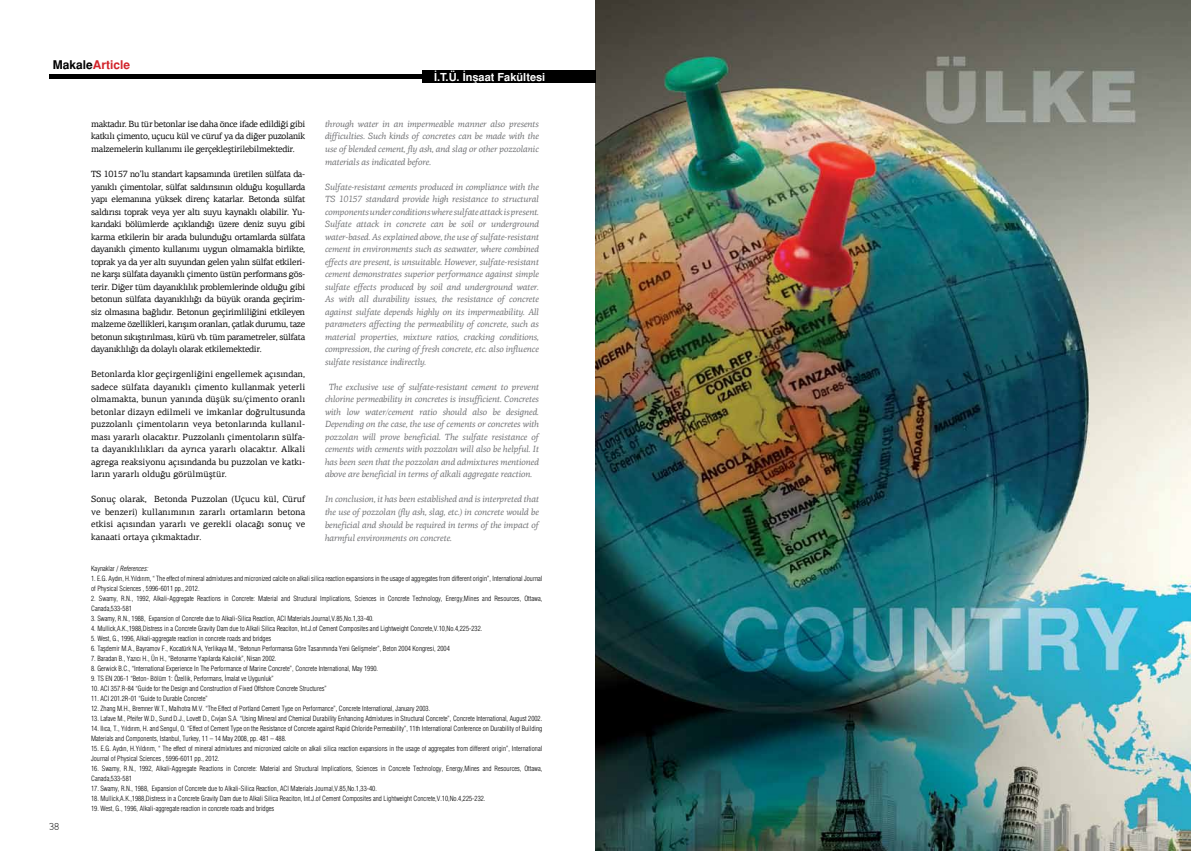
<style>
.page{position:relative;width:1191px;height:851px;background:#fff}
.page>*{position:absolute;margin:0;border:0;box-sizing:border-box;transform-origin:0 0}
.t1{font:700 12px "Helvetica Tr";color:#d2232a}
.t2{font:700 11px "Helvetica Tr";color:#fff}
.t3{font:italic 9px/12.5px "PF Agora Serif Pro";letter-spacing:-.02em;color:#6d6e71;text-align:justify}
.t4{font:9px/12.5px "PF Agora Serif Pro";letter-spacing:-.015em;color:#000;text-align:justify}
.t5{font:300 9px "Kirvy";color:#000}
.t6{font:7px/10px "Helvetica Condensed Light Tr";color:#000}
.t7{font:7px "Helvetica Cond Light Italic Tr";color:#000}
.s1{color:#000}
.s2{font-family:"Helvetica Condensed Light Tr"}
</style>
<div class="page">
<div style="left:49px;top:74px;width:1093px;height:5px;background:#000"></div>
<img style="left:595px;top:0;width:596px;height:850px">
<div style="left:422px;top:70px;width:173px;height:13px;background:#000"></div>
<h1 class="t1" style="left:53px;top:57px;width:79px"><span class="s1">Makale</span>Article</h1>
<p class="t4" style="left:91px;top:118px;width:216px">maktadır. Bu tür betonlar ise daha önce ifade edildiği gibi katkılı çimento, uçucu kül ve cüruf ya da diğer puzolanik malzemelerin kullanımı ile gerçekleştirilebilmektedir.</p>
<p class="t4" style="left:91px;top:168px;width:216px">TS 10157 no’lu standart kapsamında üretilen sülfata da&shy;yanıklı çimentolar, sülfat saldırısının olduğu koşullarda yapı elemanına yüksek direnç katarlar. Betonda sülfat saldırısı toprak veya yer altı suyu kaynaklı olabilir. Yu&shy;karıdaki bölümlerde açıklandığı üzere deniz suyu gibi karma etkilerin bir arada bulunduğu ortamlarda sülfata dayanıklı çimento kullanımı uygun olmamakla birlikte, toprak ya da yer altı suyundan gelen yalın sülfat etkileri&shy;ne karşı sülfata dayanıklı çimento üstün performans gös&shy;terir. Diğer tüm dayanıklılık problemlerinde olduğu gibi betonun sülfata dayanıklılığı da büyük oranda geçirim&shy;siz olmasına bağlıdır. Betonun geçirimliliğini etkileyen malzeme özellikleri, karışım oranları, çatlak durumu, taze betonun sıkıştırılması, kürü vb. tüm parametreler, sülfata dayanıklılığı da dolaylı olarak etkilemektedir.</p>
<p class="t4" style="left:91px;top:368px;width:216px">Betonlarda klor geçirgenliğini engellemek açısından, sadece sülfata dayanıklı çimento kullanmak yeterli olmamakta, bunun yanında düşük su/çimento oranlı betonlar dizayn edilmeli ve imkanlar doğrultusunda puzzolanlı çimentoların veya betonlarında kullanıl&shy;ması yararlı olacaktır. Puzzolanlı çimentoların sülfa&shy;ta dayanıklılıkları da ayrıca yararlı olacaktır. Alkali agrega reaksiyonu açısındanda bu puzzolan ve katkı&shy;ların yararlı olduğu görülmüştür.</p>
<p class="t4" style="left:91px;top:493px;width:216px">Sonuç olarak, Betonda Puzzolan (Uçucu kül, Cüruf ve benzeri) kullanımının zararlı ortamların betona etkisi açısından yararlı ve gerekli olacağı sonuç ve kanaati ortaya çıkmaktadır.</p>
<h2 class="t2" style="left:434px;top:70px;width:113px">İ.T.Ü. İnşaat Fakültesi</h2>
<p class="t3" style="left:325px;top:118px;width:216px">through water in an impermeable manner also presents difficulties. Such kinds of concretes can be made with the use of blended cement, fly ash, and slag or other pozzolanic materials as indicated before.</p>
<p class="t3" style="left:325px;top:180px;width:216px">Sulfate-resistant cements produced in compliance with the TS 10157 standard provide high resistance to structural components under conditions where sulfate attack is present.<br>Sulfate attack in concrete can be soil or underground water-based. As explained above, the use of sulfate-resistant cement in environments such as seawater, where combined effects are present, is unsuitable. However, sulfate-resistant cement demonstrates superior performance against simple sulfate effects produced by soil and underground water.<br>As with all durability issues, the resistance of concrete against sulfate depends highly on its impermeability. All parameters affecting the permeability of concrete, such as material properties, mixture ratios, cracking conditions, compression, the curing of fresh concrete, etc. also influence sulfate resistance indirectly.</p>
<p class="t3" style="left:325px;top:380px;width:216px;text-indent:4px">The exclusive use of sulfate-resistant cement to prevent chlorine permeability in concretes is insufficient. Concretes with low water/cement ratio should also be designed.<br>Depending on the case, the use of cements or concretes with pozzolan will prove beneficial. The sulfate resistance of cements with cements with pozzolan will also be helpful. It has been seen that the pozzolan and admixtures mentioned above are beneficial in terms of alkali aggregate reaction.</p>
<p class="t3" style="left:325px;top:492px;width:216px;line-height:12.8px">In conclusion, it has been established and is interpreted that the use of pozzolan (fly ash, slag, etc.) in concrete would be beneficial and should be required in terms of the impact of harmful environments on concrete.</p>
<p class="t5" style="left:49px;top:821px;width:12px">38</p>
<p class="t7" style="left:91px;top:564px;width:58px"><span class="s2">Kaynaklar /</span> References:</p>
<p class="t6" style="left:91px;top:573px;width:453px">1. E.G. Aydın, H.Yıldırım, “ The effect of mineral admixtures and micronized calcite on alkali silica reaction expansions in the usage of aggregates from different origin”, International Journal of Physical Sciences , 5996-6011 pp., 2012.</p>
<p class="t6" style="left:91px;top:593px;width:452px">2. Swamy, R.N., 1992, Alkali-Aggregate Reactions in Concrete: Material and Structural Implications, Sciences in Concrete Technology, Energy,Mines and Resources, Ottawa,<br>Canada,533-581</p>
<p class="t6" style="left:91px;top:613px;width:284px">3. Swamy, R.N., 1988, Expansion of Concrete due to Alkali-Silica Reaction, ACI Materials Journal,V.85,No.1,33-40.</p>
<p class="t6" style="left:91px;top:623px;width:393px">4. Mullick,A.K.,1988,Distress in a Concrete Gravity Dam due to Alkali Silica Reaciton, Int.J.of Cement Composites and Lightweight Concrete,V.10,No.4,225-232.</p>
<p class="t6" style="left:91px;top:633px;width:181px">5. West, G., 1996, Alkali-aggregate reaction in concrete roads and bridges</p>
<p class="t6" style="left:91px;top:643px;width:360px">6. Taşdemir M.A., Bayramov F., Kocatürk N.A, Yerlikaya M., “Betonun Performansa Göre Tasarımında Yeni Gelişmeler”, Beton 2004 Kongresi, 2004</p>
<p class="t6" style="left:91px;top:653px;width:187px">7. Baradan B., Yazıcı H., Ün H., “Betonarme Yapılarda Kalıcılık”, Nisan 2002.</p>
<p class="t6" style="left:91px;top:663px;width:288px">8. Gerwick B.C., “International Experience In The Performance of Marine Concrete”, Concrete International, May 1990.</p>
<p class="t6" style="left:91px;top:673px;width:184px">9. TS EN 206-1 “Beton- Bölüm 1: Özellik, Performans, İmalat ve Uygunluk”</p>
<p class="t6" style="left:91px;top:683px;width:237px">10. ACI 357.R-84 “Guide for the Design and Construction of Fixed Offshore Concrete Structures”</p>
<p class="t6" style="left:91px;top:693px;width:118px">11. ACI 201.2R-01 “Guide to Durable Concrete”</p>
<p class="t6" style="left:91px;top:703px;width:340px">12. Zhang M.H., Bremner W.T., Malhotra M.V. “The Effect of Portland Cement Type on Performance”, Concrete International, January 2003.</p>
<p class="t6" style="left:91px;top:713px;width:452px">13. Lafave M., Pfeifer W.D., Sund D.J., Lovett D., Cıvjan S.A. “Using Mineral and Chemical Durability Enhancing Admixtures in Structural Concrete”, Concrete International, August 2002.</p>
<p class="t6" style="left:91px;top:723px;width:452px">14. Ilıca, T., Yıldırım, H. and Sengul, O. “Effect of Cement Type on the Resistance of Concrete against Rapid Chloride Permeability”, 11th International Conference on Durability of Building<br>Materials and Components, Istanbul, Turkey, 11 – 14 May 2008, pp. 481 – 488.</p>
<p class="t6" style="left:91px;top:743px;width:452px">15. E.G. Aydın, H.Yıldırım, “ The effect of mineral admixtures and micronized calcite on alkali silica reaction expansions in the usage of aggregates from different origin”, International<br>Journal of Physical Sciences , 5996-6011 pp., 2012.</p>
<p class="t6" style="left:91px;top:763px;width:453px">16. Swamy, R.N., 1992, Alkali-Aggregate Reactions in Concrete: Material and Structural Implications, Sciences in Concrete Technology, Energy,Mines and Resources, Ottawa,<br>Canada,533-581</p>
<p class="t6" style="left:91px;top:783px;width:287px">17. Swamy, R.N., 1988, Expansion of Concrete due to Alkali-Silica Reaction, ACI Materials Journal,V.85,No.1,33-40.</p>
<p class="t6" style="left:91px;top:793px;width:396px">18. Mullick,A.K.,1988,Distress in a Concrete Gravity Dam due to Alkali Silica Reaciton, Int.J.of Cement Composites and Lightweight Concrete,V.10,No.4,225-232.</p>
<p class="t6" style="left:91px;top:803px;width:185px">19. West, G., 1996, Alkali-aggregate reaction in concrete roads and bridges</p>
</div>
